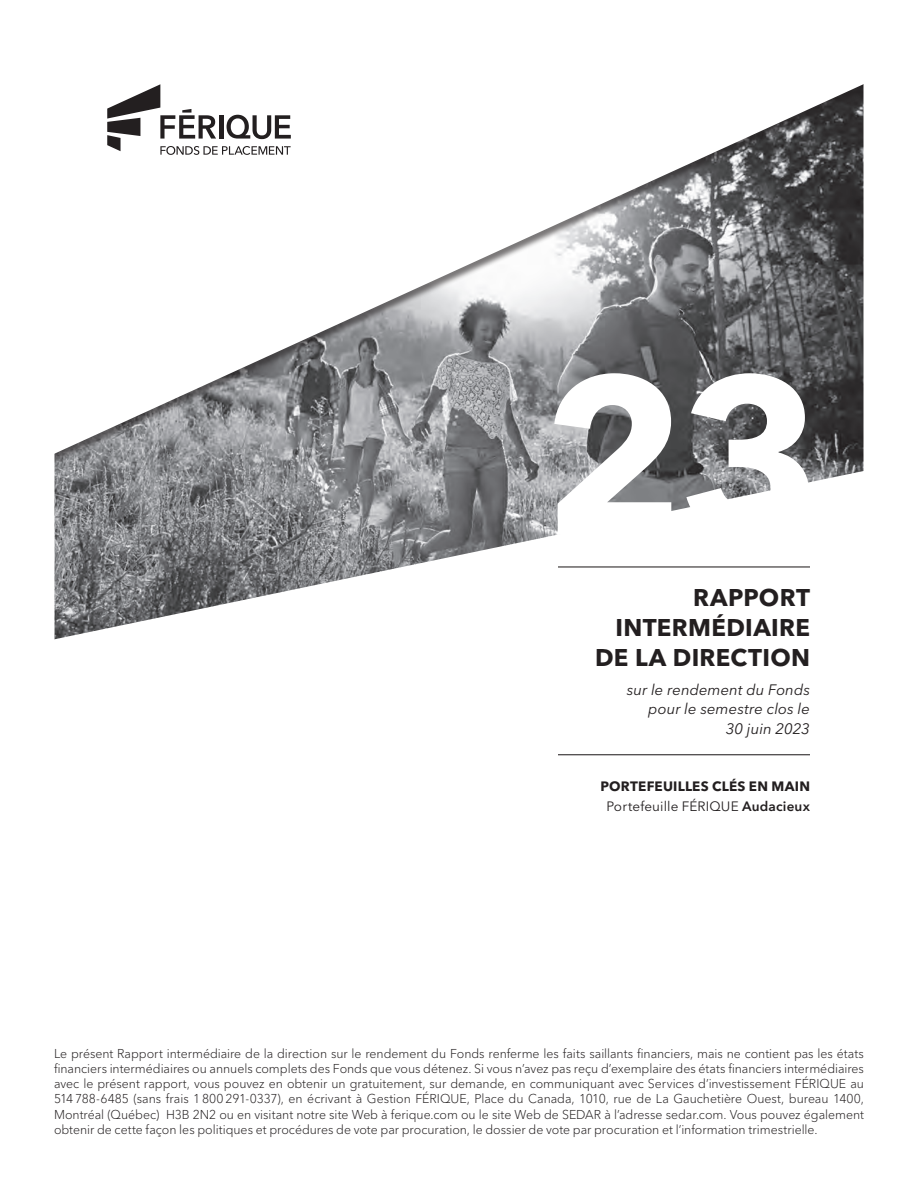
<style>
.page{position:relative;width:918px;height:1188px;background:#fff}
.page>*{position:absolute;margin:0;border:0;box-sizing:border-box;transform-origin:0 0}
.t1{font:700 222px "Avenir Next LT Pro";color:#fff}
.t2{font:700 24px/30px "Avenir Next LT Pro";letter-spacing:.01em;color:#231f20;text-align:right}
.t3{font:italic 15px/19.5px "Avenir Next LT Pro";letter-spacing:.005em;color:#231f20;text-align:right}
.t4{font:700 13.5px/20.2px "Avenir Next LT Pro";letter-spacing:.015em;color:#231f20;text-align:center}
.t5{font:300 12.75px/15.3px "Avenir Next LT Pro";color:#231f20;text-align:justify}
.s1{font-weight:400}
.s2{font-weight:600}
</style>
<div class="page">
<svg style="left:54px;top:84px;width:810px;height:556px"></svg>
<svg style="left:107px;top:84px;width:184px;height:71px"></svg>
<hr style="left:558px;top:566px;width:252px;height:1px;background:#231f20">
<hr style="left:558px;top:754px;width:252px;height:1px;background:#231f20">
<h1 class="t1" style="left:543px;top:321px;width:282px">23</h1>
<h2 class="t2" style="left:595px;top:583px;width:216px">RAPPORT<br>INTERMÉDIAIRE<br>DE LA DIRECTION</h2>
<p class="t3" style="left:627px;top:680px;width:185px">sur le rendement du Fonds pour le semestre clos le<br>30 juin 2023</p>
<p class="t4" style="left:600px;top:776px;width:211px">PORTEFEUILLES CLÉS EN MAIN<br><span class="s1">Portefeuille FÉRIQUE</span> <span class="s2">Audacieux</span></p>
<p class="t5" style="left:54px;top:1045px;width:812px">Le présent Rapport intermédiaire de la direction sur le rendement du Fonds renferme les faits saillants financiers, mais ne contient pas les états financiers intermédiaires ou annuels complets des Fonds que vous détenez. Si vous n’avez pas reçu d’exemplaire des états financiers intermédiaires avec le présent rapport, vous pouvez en obtenir un gratuitement, sur demande, en communiquant avec Services d’investissement FÉRIQUE au 514788-6485 (sans frais 1800291-0337), en écrivant à Gestion FÉRIQUE, Place du Canada, 1010, rue de La Gauchetière Ouest, bureau 1400, Montréal (Québec) H3B 2N2 ou en visitant notre site Web à ferique.com ou le site Web de SEDAR à l’adresse sedar.com. Vous pouvez également obtenir de cette façon les politiques et procédures de vote par procuration, le dossier de vote par procuration et l’information trimestrielle.</p>
</div>
